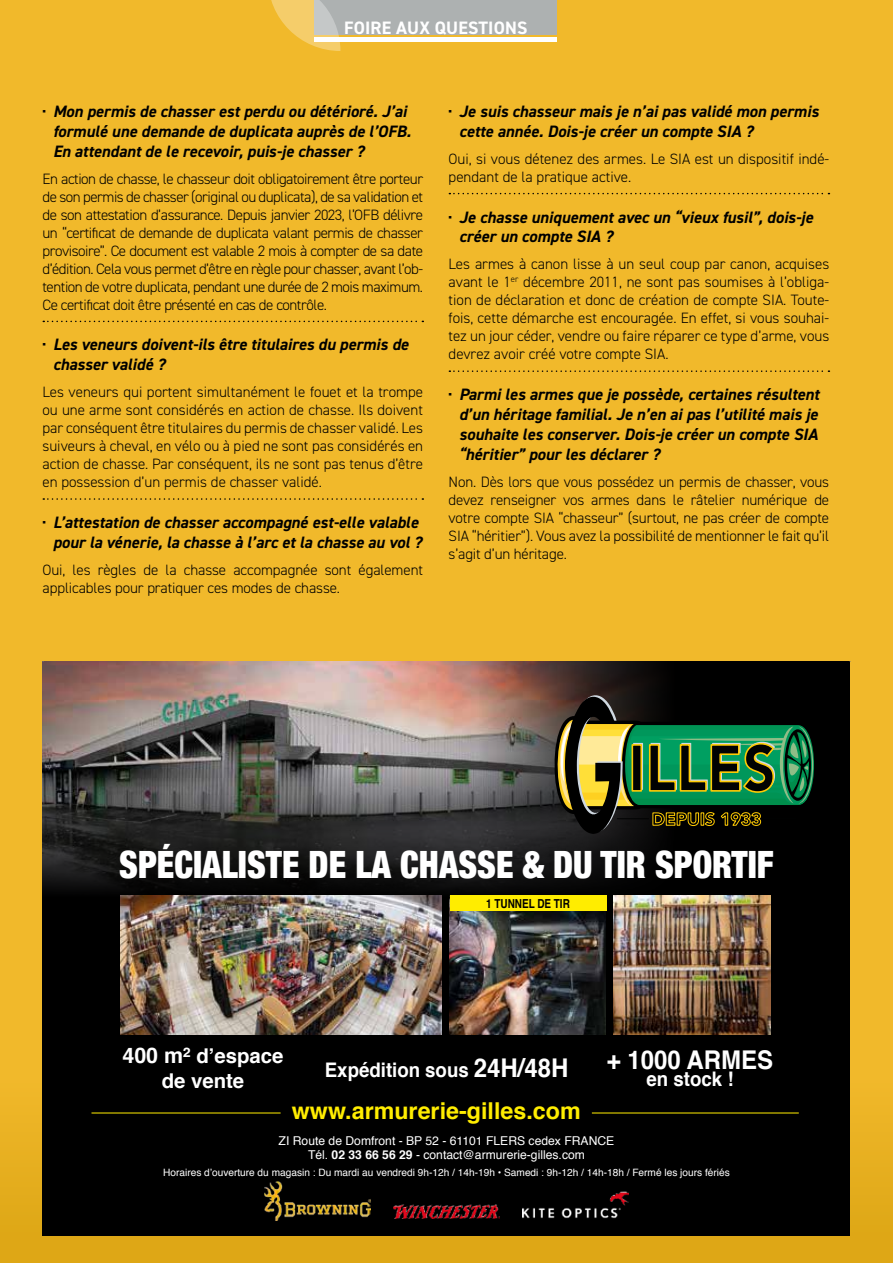
<style>
.page{position:relative;width:893px;height:1263px;background:#f1b92b}
.page>*{position:absolute;margin:0;border:0;box-sizing:border-box;transform-origin:0 0}
.t1{font:900 condensed 37.65px "Helvetica Neue";color:#fff;scale:.93 1}
.t2{font:700 25.8px "Helvetica";color:#fff;scale:.93 1}
.t3{font:700 23.25px "Helvetica";color:#ffed00}
.t4{font:700 20.4px/24.9px "Helvetica";color:#fff;text-align:center}
.t5{font:700 20.1px "Helvetica";color:#fff;scale:.93 1}
.t6{font:700 18px "DIN2014";letter-spacing:.01em;color:#fff}
.t7{font:italic 700 16.5px/19.8px "DIN2014";color:#000}
.t8{font:300 15px/18px "DIN2014";letter-spacing:-.005em;color:#000;text-align:justify}
.t9{font:700 12.45px "Helvetica";color:#000;scale:.8 1}
.t10{font:12.15px/14.5px "Helvetica";color:#fff;text-align:center}
.t11{font:10.05px "Helvetica";color:#fff}
.s1{font-size:21.45px}
.s2{font-size:25.8px}
.s3{font-weight:700}
</style>
<div class="page">
<div style="left:315px;top:0;width:242px;height:35px;background:#adb1b1"></div>
<div style="left:315px;top:37px;width:242px;height:5px;background:#fff"></div>
<svg style="left:271px;top:0;width:69px;height:51px"></svg>
<svg style="left:43px;top:321px;width:380px;height:1px"></svg>
<svg style="left:43px;top:498px;width:380px;height:2px"></svg>
<svg style="left:449px;top:193px;width:380px;height:1px"></svg>
<svg style="left:449px;top:370px;width:380px;height:2px"></svg>
<div style="left:43px;top:661px;width:807px;height:574px;background:#000"></div>
<img style="left:43px;top:661px;width:615px;height:374px">
<svg style="left:551px;top:695px;width:263px;height:139px"></svg>
<hr style="left:92px;top:1112px;width:189px;height:1px;background:#ffed00">
<hr style="left:592px;top:1112px;width:207px;height:1px;background:#ffed00">
<img style="left:449px;top:895px;width:157px;height:140px">
<img style="left:614px;top:895px;width:156px;height:140px">
<img style="left:120px;top:895px;width:321px;height:140px">
<div style="left:450px;top:895px;width:156px;height:16px;background:#ffed00"></div>
<img style="left:265px;top:1181px;width:106px;height:39px">
<img style="left:393px;top:1204px;width:107px;height:14px">
<img style="left:522px;top:1191px;width:106px;height:28px">
<p class="t6" style="left:344px;top:16px;width:185px">FOIRE AUX QUESTIONS</p>
<p class="t7" style="left:53px;top:101px;width:359px;text-indent:-10px">· Mon permis de chasser est perdu ou détérioré. J’ai formulé une demande de duplicata auprès de l’OFB.<br>En attendant de le recevoir, puis-je chasser ?</p>
<p class="t8" style="left:43px;top:170px;width:382px">En action de chasse, le chasseur doit obligatoirement être porteur de son permis de chasser (original ou duplicata), de sa validation et de son attestation d’assurance. Depuis janvier 2023, l’OFB délivre un “certificat de demande de duplicata valant permis de chasser provisoire”. Ce document est valable 2 mois à compter de sa date d’édition. Cela vous permet d’être en règle pour chasser, avant l’ob&shy;tention de votre duplicata, pendant une durée de 2 mois maximum.<br>Ce certificat doit être présenté en cas de contrôle.</p>
<p class="t7" style="left:53px;top:335px;width:357px;text-indent:-10px">· Les veneurs doivent-ils être titulaires du permis de chasser validé ?</p>
<p class="t8" style="left:43px;top:383px;width:382px">Les veneurs qui portent simultanément le fouet et la trompe ou une arme sont considérés en action de chasse. Ils doivent par conséquent être titulaires du permis de chasser validé. Les suiveurs à cheval, en vélo ou à pied ne sont pas considérés en action de chasse. Par conséquent, ils ne sont pas tenus d’être en possession d’un permis de chasser validé.</p>
<p class="t7" style="left:43px;top:512px;width:381px;text-align:right">· L’attestation de chasser accompagné est-elle valable pour la vénerie, la chasse à l’arc et la chasse au vol ?</p>
<p class="t8" style="left:43px;top:561px;width:382px">Oui, les règles de la chasse accompagnée sont également applicables pour pratiquer ces modes de chasse.</p>
<p class="t7" style="left:459px;top:101px;width:361px;text-indent:-10px">· Je suis chasseur mais je n’ai pas validé mon permis cette année. Dois-je créer un compte SIA ?</p>
<p class="t8" style="left:449px;top:150px;width:382px">Oui, si vous détenez des armes. Le SIA est un dispositif indé&shy;pendant de la pratique active.</p>
<p class="t7" style="left:459px;top:207px;width:355px;text-indent:-10px">· Je chasse uniquement avec un “vieux fusil”, dois-je créer un compte SIA ?</p>
<p class="t8" style="left:449px;top:255px;width:382px">Les armes à canon lisse à un seul coup par canon, acquises avant le 1<sup>er</sup> décembre 2011, ne sont pas soumises à l’obliga&shy;tion de déclaration et donc de création de compte SIA. Toute&shy;fois, cette démarche est encouragée. En effet, si vous souhai&shy;tez un jour céder, vendre ou faire réparer ce type d’arme, vous devrez avoir créé votre compte SIA.</p>
<p class="t7" style="left:459px;top:384px;width:362px;text-align:justify;text-indent:-10px">· Parmi les armes que je possède, certaines résultent d’un héritage familial. Je n’en ai pas l’utilité mais je souhaite les conserver. Dois-je créer un compte SIA “héritier” pour les déclarer ?</p>
<p class="t8" style="left:449px;top:473px;width:382px">Non. Dès lors que vous possédez un permis de chasser, vous devez renseigner vos armes dans le râtelier numérique de votre compte SIA “chasseur” (surtout, ne pas créer de compte SIA “héritier”). Vous avez la possibilité de mentionner le fait qu’il s’agit d’un héritage.</p>
<h1 class="t1" style="left:119px;top:833px;width:705px">SPÉCIALISTE DE LA CHASSE &amp; DU TIR SPORTIF</h1>
<p class="t9" style="left:486px;top:893px;width:106px">1 TUNNEL DE TIR</p>
<h3 class="t4" style="left:122px;top:1044px;width:163px"><span class="s1">400 m²</span> d’espace de vente</h3>
<h3 class="t5" style="left:325px;top:1054px;width:263px">Expédition sous <span class="s2">24H/48H</span></h3>
<h2 class="t2" style="left:607px;top:1039px;width:181px">+ 1000 ARMES</h2>
<h3 class="t5" style="left:646px;top:1062px;width:95px">en stock !</h3>
<h3 class="t3" style="left:292px;top:1092px;width:290px">www.armurerie-gilles.com</h3>
<p class="t10" style="left:279px;top:1134px;width:337px">ZI Route de Domfront - BP 52 - 61101 FLERS cedex FRANCE<br>Tél. <span class="s3">02 33 66 56 29</span> - contact@armurerie-gilles.com</p>
<p class="t11" style="left:163px;top:1164px;width:568px">Horaires d’ouverture du magasin : Du mardi au vendredi 9h-12h / 14h-19h • Samedi : 9h-12h / 14h-18h / Fermé les jours fériés</p>
</div>
